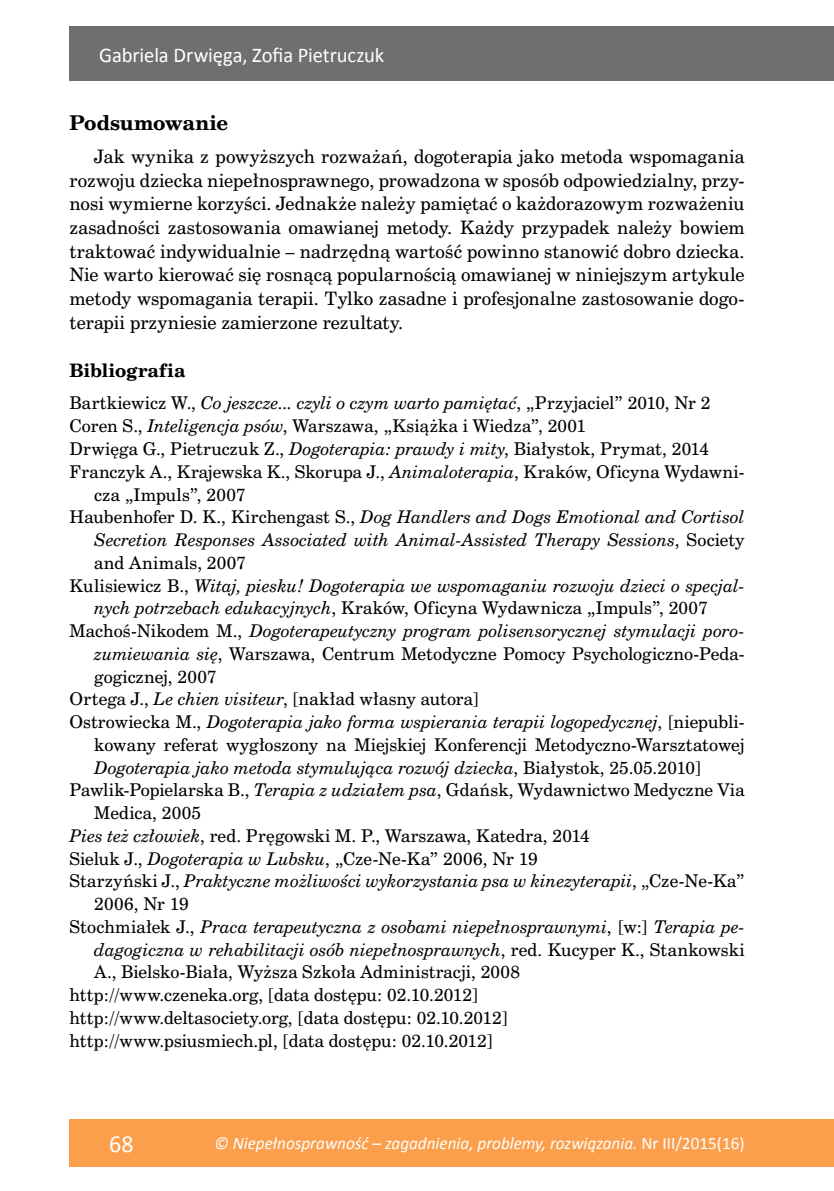
<style>
.page{position:relative;width:834px;height:1191px;background:#fff}
.page>*{position:absolute;margin:0;border:0;box-sizing:border-box;transform-origin:0 0}
.t1{font:24.5px "Calibri";color:#fff}
.t2{font:21px "Calibri";letter-spacing:-.005em;color:#fff}
.t3{font:700 19.25px "Cent Schbook PL";letter-spacing:.005em;color:#000}
.t4{font:17.5px/23.6px "Cent Schbook PL";color:#000;text-align:justify}
.t5{font:italic 17.5px "Calibri";color:#fff}
.t6{font:700 17.5px "Cent Schbook PL";color:#000}
.t7{font:16.62px "Cent Schbook PL";letter-spacing:.005em;color:#000}
.t8{font:italic 16.62px "Cent Schbook PL";color:#000}
.s1{font-style:italic}
.s2{font-style:normal}
</style>
<div class="page">
<div style="left:69px;top:1119px;width:764px;height:47px;background:#fc9f4c"></div>
<div style="left:69px;top:26px;width:764px;height:55px;background:#6f6f6e"></div>
<p class="t2" style="left:99px;top:40px;width:286px">Gabriela Drwięga, Zofia Pietruczuk</p>
<p class="t3" style="left:69px;top:110px;width:160px">Podsumowanie</p>
<p class="t4" style="left:69px;top:145px;width:676px;text-indent:25px">Jak wynika z powyższych rozważań, dogoterapia jako metoda wspomagania rozwoju dziecka niepełnosprawnego, prowadzona w sposób odpowiedzialny, przy&shy;nosi wymierne korzyści. Jednakże należy pamiętać o każdorazowym rozważeniu zasadności zastosowania omawianej metody. Każdy przypadek należy bowiem traktować indywidualnie – nadrzędną wartość powinno stanowić dobro dziecka.<br>Nie warto kierować się rosnącą popularnością omawianej w niniejszym artykule metody wspomagania terapii. Tylko zasadne i profesjonalne zastosowanie dogo&shy;terapii przyniesie zamierzone rezultaty.</p>
<p class="t6" style="left:69px;top:358px;width:117px">Bibliografia</p>
<p class="t7" style="left:69px;top:392px;width:642px">Bartkiewicz W., <span class="s1">Co jeszcze... czyli o czym warto pamiętać</span>, „Przyjaciel” 2010, Nr 2</p>
<p class="t7" style="left:69px;top:415px;width:518px">Coren S., <span class="s1">Inteligencja psów</span>, Warszawa, „Książka i Wiedza”, 2001</p>
<p class="t7" style="left:69px;top:438px;width:641px">Drwięga G., Pietruczuk Z., <span class="s1">Dogoterapia: prawdy i mity</span>, Białystok, Prymat, 2014</p>
<p class="t7" style="left:69px;top:461px;width:676px">Franczyk A., Krajewska K., Skorupa J., <span class="s1">Animaloterapia</span>, Kraków, Oficyna Wydawni-</p>
<p class="t7" style="left:94px;top:483px;width:153px">cza „Impuls”, 2007</p>
<p class="t8" style="left:69px;top:506px;width:676px"><span class="s2">Haubenhofer D. K., Kirchengast S.,</span> Dog Handlers and Dogs Emotional and Cortisol</p>
<p class="t8" style="left:94px;top:529px;width:651px">Secretion Responses Associated with Animal-Assisted Therapy Sessions<span class="s2">, Society</span></p>
<p class="t7" style="left:94px;top:552px;width:153px">and Animals, 2007</p>
<p class="t8" style="left:69px;top:574px;width:676px"><span class="s2">Kulisiewicz B.,</span> Witaj, piesku! Dogoterapia we wspomaganiu rozwoju dzieci o specjal-</p>
<p class="t7" style="left:94px;top:597px;width:614px"><span class="s1">nych potrzebach edukacyjnych</span>, Kraków, Oficyna Wydawnicza „Impuls”, 2007</p>
<p class="t8" style="left:69px;top:620px;width:676px"><span class="s2">Machoś-Nikodem M.,</span> Dogoterapeutyczny program polisensorycznej stymulacji poro-</p>
<p class="t7" style="left:94px;top:643px;width:651px"><span class="s1">zumiewania się</span>, Warszawa, Centrum Metodyczne Pomocy Psychologiczno-Peda-</p>
<p class="t7" style="left:94px;top:665px;width:124px">gogicznej, 2007</p>
<p class="t7" style="left:69px;top:688px;width:411px">Ortega J., <span class="s1">Le chien visiteur</span>, [nakład własny autora]</p>
<p class="t8" style="left:69px;top:711px;width:676px"><span class="s2">Ostrowiecka M.,</span> Dogoterapia jako forma wspierania terapii logopedycznej<span class="s2">, [niepubli-</span></p>
<p class="t7" style="left:94px;top:733px;width:651px">kowany referat wygłoszony na Miejskiej Konferencji Metodyczno-Warsztatowej</p>
<p class="t8" style="left:94px;top:756px;width:608px">Dogoterapia jako metoda stymulująca rozwój dziecka<span class="s2">, Białystok, 25.05.2010]</span></p>
<p class="t7" style="left:69px;top:779px;width:676px">Pawlik-Popielarska B., <span class="s1">Terapia z udziałem psa</span>, Gdańsk, Wydawnictwo Medyczne Via</p>
<p class="t7" style="left:94px;top:802px;width:108px">Medica, 2005</p>
<p class="t7" style="left:69px;top:824px;width:521px"><span class="s1">Pies też człowiek</span>, red. Pręgowski M. P., Warszawa, Katedra, 2014</p>
<p class="t7" style="left:69px;top:847px;width:469px">Sieluk J., <span class="s1">Dogoterapia w Lubsku</span>, „Cze-Ne-Ka” 2006, Nr 19</p>
<p class="t8" style="left:69px;top:870px;width:676px"><span class="s2">Starzyński J.,</span> Praktyczne możliwości wykorzystania psa w kinezyterapii<span class="s2">, „Cze-Ne-Ka”</span></p>
<p class="t7" style="left:94px;top:893px;width:96px">2006, Nr 19</p>
<p class="t8" style="left:69px;top:915px;width:676px"><span class="s2">Stochmiałek J.,</span> Praca terapeutyczna z osobami niepełnosprawnymi<span class="s2">, [w:]</span> Terapia pe-</p>
<p class="t8" style="left:94px;top:938px;width:651px">dagogiczna w rehabilitacji osób niepełnosprawnych<span class="s2">, red. Kucyper K., Stankowski</span></p>
<p class="t7" style="left:94px;top:961px;width:427px">A., Bielsko-Biała, Wyższa Szkoła Administracji, 2008</p>
<p class="t7" style="left:69px;top:984px;width:410px">http://www.czeneka.org, [data dostępu: 02.10.2012]</p>
<p class="t7" style="left:69px;top:1006px;width:440px">http://www.deltasociety.org, [data dostępu: 02.10.2012]</p>
<p class="t7" style="left:69px;top:1029px;width:425px">http://www.psiusmiech.pl, [data dostępu: 02.10.2012]</p>
<h1 class="t1" style="left:109px;top:1126px;width:26px">68</h1>
<p class="t5" style="left:214px;top:1131px;width:531px">© Niepełnosprawność – zagadnienia, problemy, rozwiązania. <span class="s2">Nr III/2015(16)</span></p>
</div>
